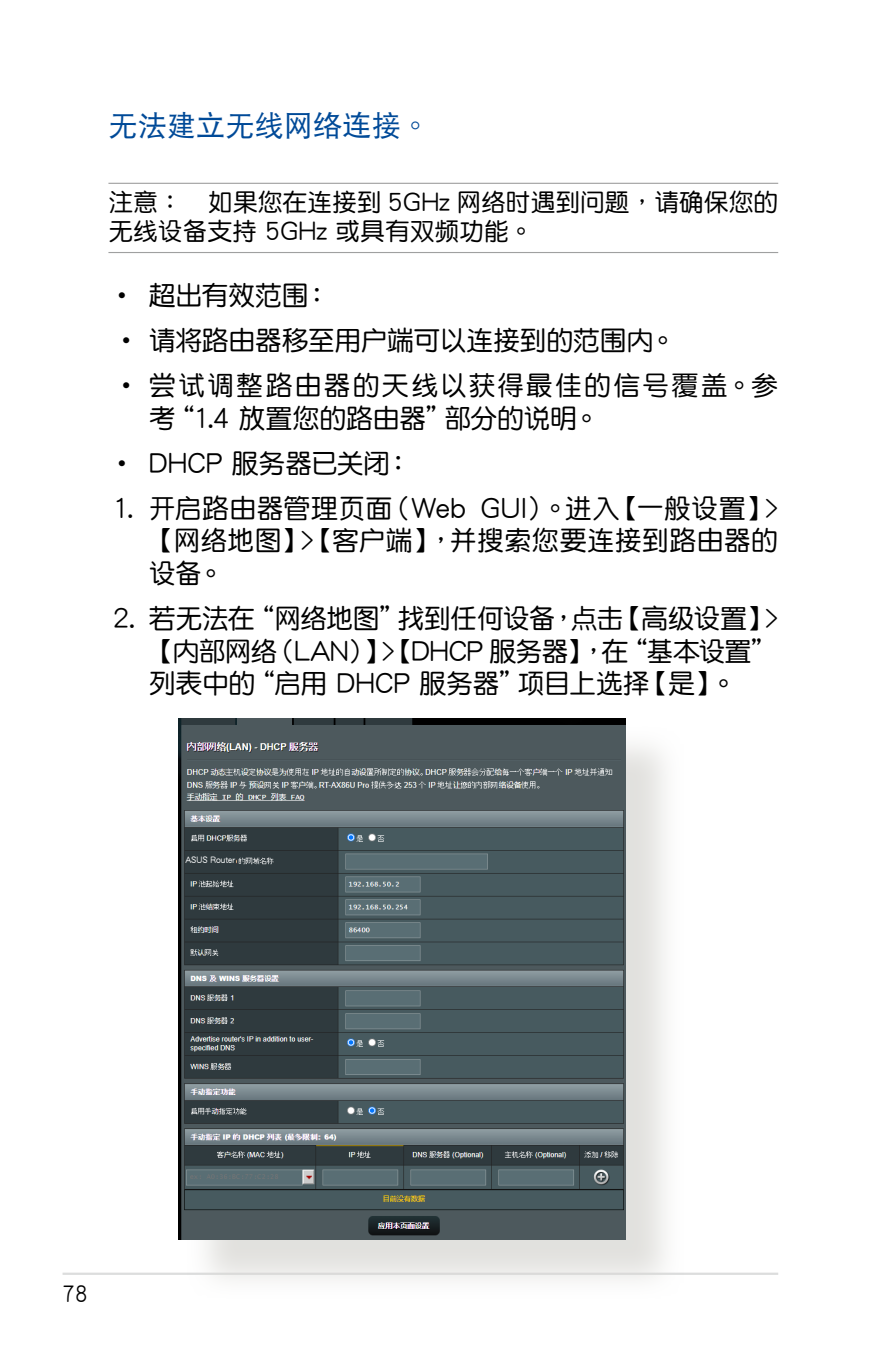
<style>
.page{position:relative;width:893px;height:1346px;background:#fff}
.page>*{position:absolute;margin:0;border:0;box-sizing:border-box;transform-origin:0 0}
.t1{font:29.25px "DF Hei GB5 Std W5";color:#004a98}
.t2{font:27px/32.4px "DF Yuan GB5 Std W5";letter-spacing:-.01em;color:#000;text-align:justify}
.t3{font:27px/32.4px "DF Yuan GB5 Std W5";letter-spacing:.065em;color:#000}
.t4{font:24.75px/29.7px "DF Yuan GB5 Std W5";color:#000}
.t5{font:22.5px "DF Yuan GB5 Std W5";color:#000;scale:.9 1}
.t6{font:9.9px "DF Yuan Std W5";color:#fff;scale:.91 1}
.s1{font-family:"DF Yuan Std W5"}
</style>
<div class="page">
<hr style="left:63px;top:1272px;width:715px;height:3px;background:#dcdddd">
<hr style="left:108px;top:183px;width:670px;height:1px;background:#9fa0a0">
<hr style="left:108px;top:252px;width:670px;height:1px;background:#9fa0a0">
<div style="left:185px;top:725px;width:501px;height:575px;background:#d8d7d3;opacity:.75"></div>
<img style="left:179px;top:718px;width:446px;height:522px">
<div style="left:185px;top:856px;width:51px;height:15px;background:#2f3a3e"></div>
<p class="t1" style="left:108px;top:110px;width:323px">無法建立無線網絡連接。</p>
<p class="t4" style="left:108px;top:186px;width:671px">注意： 如果您在連接到 5GHz 網絡時遇到問題，請確保您的無線設備支持 5GHz 或具有雙頻功能。</p>
<p class="t2" style="left:108px;top:278px;width:223px">• 超出有效範圍：</p>
<p class="t2" style="left:113px;top:324px;width:565px">• 請將路由器移至用戶端可以連接到的範圍內。</p>
<p class="t3" style="left:149px;top:369px;width:631px;text-indent:-36px">• 嘗試調整路由器的天線以獲得最佳的信號<span class="s1">覆</span>蓋。參考“1.4 放置您的路由器”部分的說明。</p>
<p class="t2" style="left:108px;top:446px;width:305px">• DHCP 服務器已關閉：</p>
<p class="t2" style="left:149px;top:492px;width:631px;text-indent:-36px">1. 開啟路由器管理頁面（Web GUI）。進入【一般設置】&gt;【網絡地圖】&gt;【客戶端】，並搜索您要連接到路由器的設備。</p>
<p class="t2" style="left:149px;top:602px;width:631px;text-indent:-36px">2. 若無法在“網絡地圖”找到任何設備，點擊【高級設置】&gt;【內部網絡（LAN）】&gt;【DHCP 服務器】，在“基本設置”列表中的“啟用 DHCP 服務器”項目上選擇【是】。</p>
<p class="t6" style="left:185px;top:854px;width:56px">ASUS Router</p>
<p class="t5" style="left:63px;top:1282px;width:29px">78</p>
</div>
